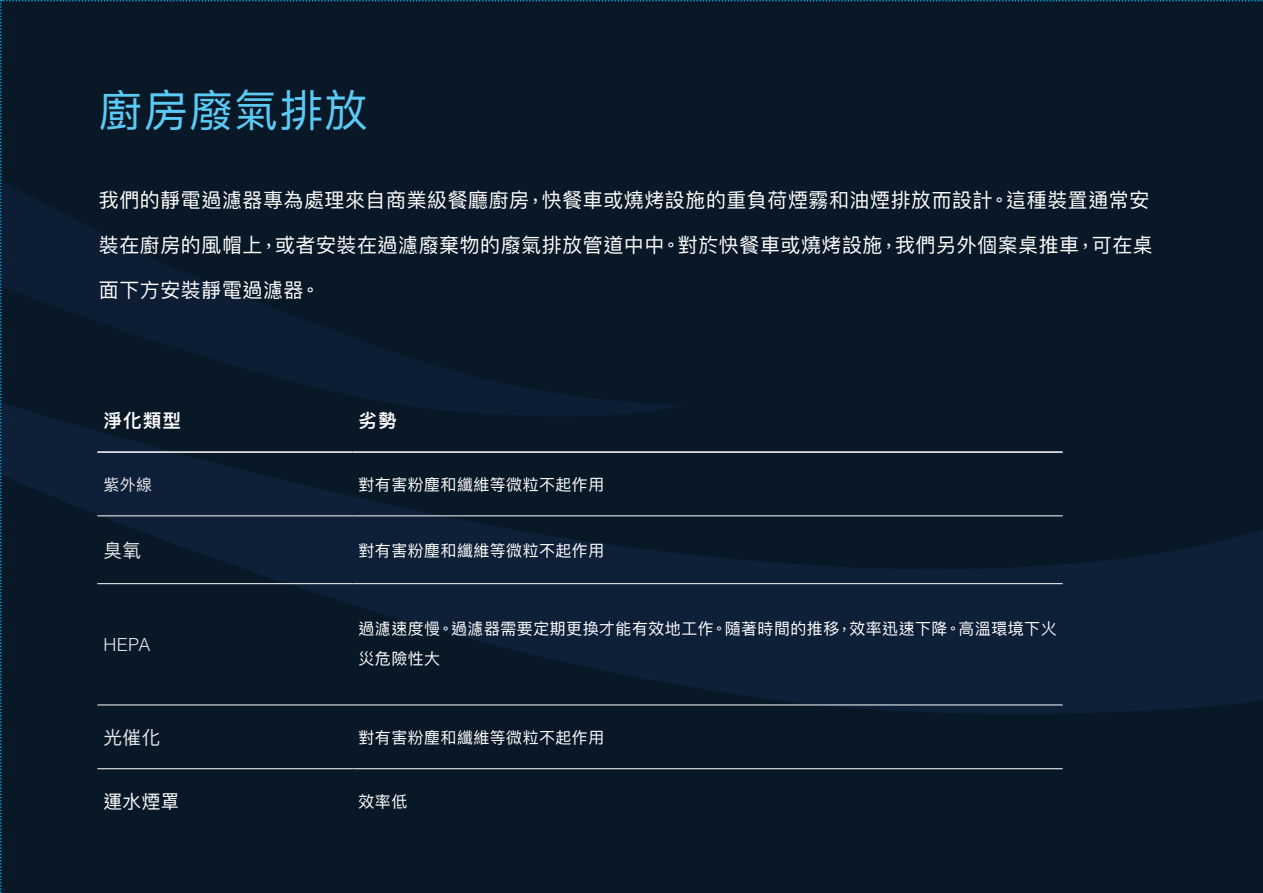
<style>
.page{position:relative;width:1263px;height:893px;background:#081827}
.page>*{position:absolute;margin:0;border:0;box-sizing:border-box;transform-origin:0 0}
.t1{font:49.5px "SF Pro Ping Fang HK";letter-spacing:.025em;color:#5bcbf5}
.t2{font:22.5px/45px "SF Pro Ping Fang HK";letter-spacing:.025em;color:#fff}
.t3{font:600 21px "SF Pro Ping Fang HK";letter-spacing:.05em;color:#fff}
.t4{font:21px "SF Pro Ping Fang HK";color:#e6e7e8}
.t5{font:21px "SF Pro Ping Fang HK";color:#fff}
.t6{font:18px/30px "SF Pro Ping Fang HK";letter-spacing:.025em;color:#fff}
.t7{font:300 18px "Helvetica LT Std";color:#e6e7e8}
.t8{font:18px "SF Pro Ping Fang HK";color:#e6e7e8}
</style>
<div class="page">
<svg style="left:2px;top:403px;width:1261px;height:312px;fill:#081827"></svg>
<svg style="left:2px;top:182px;width:683px;height:236px;fill:#081827"></svg>
<hr style="left:97px;top:451px;width:255px;height:2px;background:#fff">
<hr style="left:352px;top:451px;width:711px;height:2px;background:#fff">
<hr style="left:97px;top:515px;width:255px;height:1px;background:#fff">
<hr style="left:352px;top:515px;width:711px;height:1px;background:#fff">
<hr style="left:97px;top:583px;width:255px;height:1px;background:#fff">
<hr style="left:352px;top:583px;width:711px;height:1px;background:#fff">
<hr style="left:97px;top:705px;width:255px;height:1px;background:#fff">
<hr style="left:352px;top:705px;width:711px;height:1px;background:#fff">
<hr style="left:97px;top:768px;width:255px;height:1px;background:#fff">
<hr style="left:352px;top:768px;width:711px;height:1px;background:#fff">
<h1 class="t1" style="left:99px;top:86px;width:271px">廚房廢氣排放</h1>
<p class="t2" style="left:99px;top:178px;width:1055px">我們的靜電過濾器專為處理來自商業級餐廳廚房，快餐車或燒烤設施的重負荷煙霧和油煙排放而設計。這種裝置通常安裝在廚房的風帽上，或者安裝在過濾廢棄物的廢氣排放管道中中。對於快餐車或燒烤設施，我們另外個案桌推車，可在桌面下方安裝靜電過濾器。</p>
<p class="t3" style="left:103px;top:410px;width:79px">淨化類型</p>
<p class="t3" style="left:358px;top:410px;width:40px">劣勢</p>
<p class="t8" style="left:103px;top:476px;width:50px">紫外線</p>
<p class="t6" style="left:358px;top:469px;width:247px">對有害粉塵和纖維等微粒不起作用</p>
<p class="t4" style="left:103px;top:540px;width:39px">臭氧</p>
<p class="t6" style="left:358px;top:535px;width:247px">對有害粉塵和纖維等微粒不起作用</p>
<p class="t7" style="left:103px;top:633px;width:49px">HEPA</p>
<p class="t6" style="left:358px;top:613px;width:700px">過濾速度慢。過濾器需要定期更換才能有效地工作。隨著時間的推移，效率迅速下降。高溫環境下火災危險性大</p>
<p class="t4" style="left:103px;top:727px;width:58px">光催化</p>
<p class="t6" style="left:358px;top:722px;width:247px">對有害粉塵和纖維等微粒不起作用</p>
<p class="t5" style="left:103px;top:791px;width:78px">運水煙罩</p>
<p class="t6" style="left:358px;top:786px;width:50px">效率低</p>
</div>
